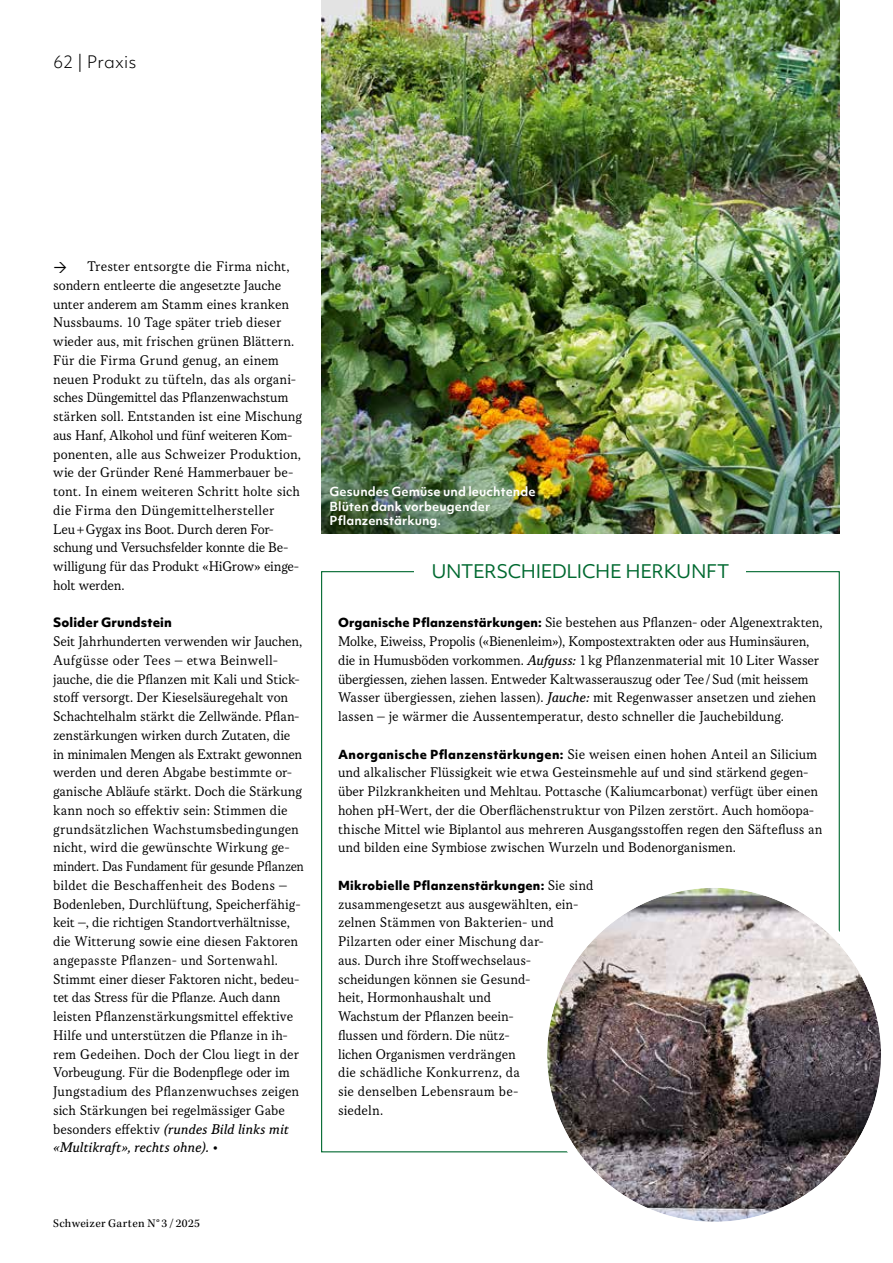
<style>
.page{position:relative;width:893px;height:1263px;background:#fff}
.page>*{position:absolute;margin:0;border:0;box-sizing:border-box;transform-origin:0 0}
.t1{font:18px "Objektiv Mk 1";letter-spacing:-.025em;color:#006930}
.t2{font:300 16.5px "Objektiv Mk 1";letter-spacing:.015em;color:#000}
.t3{font:15px/18.8px "Korpus A";letter-spacing:-.005em;color:#000}
.t4{font:15px/18.8px "Korpus B12";color:#000}
.t5{font:800 12.3px "Objektiv Mk 1";letter-spacing:.01em;color:#000}
.t6{font:700 12px/14.4px "Objektiv Mk 1";letter-spacing:.01em;color:#fff}
.t7{font:800 12px "Objektiv Mk 1";letter-spacing:.02em;color:#000}
.t8{font:12px "Kepler Std";letter-spacing:.03em;color:#000}
.s1{font-family:"Korpus A"}
.s2{font-family:"Objektiv Mk 1";font-weight:800;font-size:12px}
.s3{font-family:"Korpus B12"}
.s4{font-family:"Korpus A";font-weight:400;font-size:15px}
</style>
<div class="page">
<img style="left:321px;top:0;width:519px;height:534px">
<img style="left:547px;top:888px;width:334px;height:334px;border-radius:167px">
<div style="left:538px;top:879px;width:352px;height:352px;border:9px solid #fff;border-radius:50%"></div>
<p class="t2" style="left:53px;top:51px;width:85px">62 | Praxis</p>
<p class="t3" style="left:53px;top:257px;width:251px;text-indent:34px">Trester entsorgte die Firma nicht, sondern entleerte die angesetzte Jauche unter anderem am Stamm eines kranken Nussbaums. 10 Tage später trieb dieser wieder aus, mit frischen grünen Blättern.<br>Für die Firma Grund genug, an einem neuen Produkt zu tüfteln, das als organi&shy;sches Düngemittel das Pflanzenwachstum stärken soll. Entstanden ist eine Mischung aus Hanf, Alkohol und fünf weiteren Kom&shy;ponenten, alle aus Schweizer Produktion, wie der Gründer René Hammerbauer be&shy;tont. In einem weiteren Schritt holte sich die Firma den Düngemittelhersteller Leu+Gygax ins Boot. Durch deren For&shy;schung und Versuchsfelder konnte die Be&shy;willigung für das Produkt «HiGrow» einge&shy;holt werden.</p>
<p class="t5" style="left:53px;top:614px;width:120px">Solider Grundstein</p>
<p class="t3" style="left:53px;top:632px;width:252px">Seit Jahrhunderten verwenden wir Jauchen, Aufgüsse oder Tees – etwa Beinwell&shy;jauche, die die Pflanzen mit Kali und Stick&shy;stoff versorgt. Der Kieselsäuregehalt von Schachtelhalm stärkt die Zellwände. Pflan&shy;zenstärkungen wirken durch Zutaten, die in minimalen Mengen als Extrakt gewonnen werden und deren Abgabe bestimmte or&shy;ganische Abläufe stärkt. Doch die Stärkung kann noch so effektiv sein: Stimmen die grundsätzlichen Wachstumsbedingungen nicht, wird die gewünschte Wirkung ge&shy;mindert. Das Fundament für gesunde Pflanzen bildet die Beschaffenheit des Bodens – Bodenleben, Durchlüftung, Speicherfähig&shy;keit –, die richtigen Standortverhältnisse, die Witterung sowie eine diesen Faktoren angepasste Pflanzen- und Sortenwahl.<br>Stimmt einer dieser Faktoren nicht, bedeu&shy;tet das Stress für die Pflanze. Auch dann leisten Pflanzenstärkungsmittel effektive Hilfe und unterstützen die Pflanze in ih&shy;rem Gedeihen. Doch der Clou liegt in der Vorbeugung. Für die Bodenpflege oder im Jungstadium des Pflanzenwuchses zeigen sich Stärkungen bei regelmässiger Gabe</p>
<p class="t4" style="left:53px;top:1119px;width:237px"><span class="s1">besonders effektiv</span> (rundes Bild links mit «Multikraft», rechts ohne). <span class="s1">•</span></p>
<p class="t8" style="left:53px;top:1217px;width:148px">Schweizer Garten N° 3 / 2025</p>
<p class="t6" style="left:330px;top:484px;width:208px">Gesundes Gemüse und leuchtende<br>Blüten dank vorbeugender<br>Pflanzenstärkung.</p>
<p class="t1" style="left:431px;top:559px;width:299px">UNTERSCHIEDLICHE HERKUNFT</p>
<p class="t3" style="left:338px;top:613px;width:486px"><span class="s2">Organische Pflanzenstärkungen:</span> Sie bestehen aus Pflanzen- oder Algenextrakten, Molke, Eiweiss, Propolis («Bienenleim»), Kompostextrakten oder aus Huminsäuren, die in Humusböden vorkommen. <span class="s3">Aufguss:</span> 1kg Pflanzenmaterial mit 10 Liter Wasser übergiessen, ziehen lassen. Entweder Kaltwasserauszug oder Tee/Sud (mit heissem Wasser übergiessen, ziehen lassen). <span class="s3">Jauche:</span> mit Regenwasser ansetzen und ziehen lassen – je wärmer die Aussentemperatur, desto schneller die Jauchebildung.</p>
<p class="t3" style="left:338px;top:744px;width:486px"><span class="s2">Anorganische Pflanzenstärkungen:</span> Sie weisen einen hohen Anteil an Silicium und alkalischer Flüssigkeit wie etwa Gesteinsmehle auf und sind stärkend gegen&shy;über Pilzkrankheiten und Mehltau. Pottasche (Kaliumcarbonat) verfügt über einen hohen pH-Wert, der die Oberflächenstruktur von Pilzen zerstört. Auch homöopa&shy;thische Mittel wie Biplantol aus mehreren Ausgangsstoffen regen den Säftefluss an und bilden eine Symbiose zwischen Wurzeln und Bodenorganismen.</p>
<p class="t7" style="left:338px;top:877px;width:257px">Mikrobielle Pflanzenstärkungen: <span class="s4">Sie sind</span></p>
<p class="t3" style="left:338px;top:894px;width:242px">zusammengesetzt aus ausgewählten, ein&shy;zelnen Stämmen von Bakterien- und<br>Pilzarten oder einer Mischung dar-<br>aus. Durch ihre Stoffwechselaus&shy;scheidungen können sie Gesund-<br>heit, Hormonhaushalt und<br>Wachstum der Pflanzen beein-<br>flussen und fördern. Die nütz-<br>lichen Organismen verdrängen<br>die schädliche Konkurrenz, da<br>sie denselben Lebensraum be-<br>siedeln.</p>
</div>
